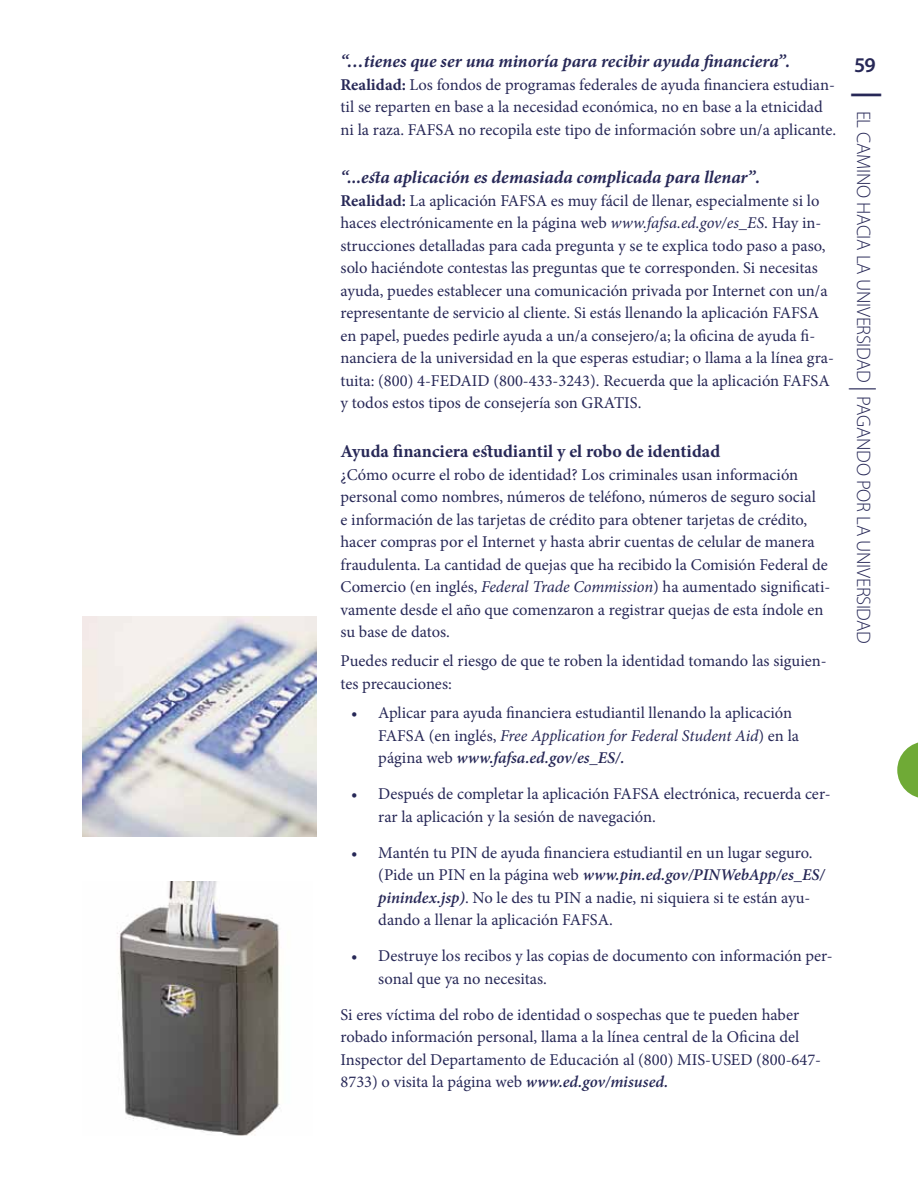
<style>
.page{position:relative;width:918px;height:1188px;background:#fff}
.page>*{position:absolute;margin:0;border:0;box-sizing:border-box;transform-origin:0 0}
.t1{font:600 21px "Myriad Pro";color:#272857}
.t2{font:300 19.5px "Myriad Pro";letter-spacing:-.02em;color:#272857}
.t3{font:italic 700 18px "Minion Pro";letter-spacing:-.005em;color:#272857}
.t4{font:700 18px "Minion Pro";color:#272857}
.t5{font:16.5px/22.5px "Minion Pro";color:#272857}
.s1{font-weight:700}
.s2{font-style:italic}
.s3{font-weight:600;font-style:italic}
.s4{font-weight:600;font-size:30px}
.s5{font-size:27px}
</style>
<div class="page">
<svg style="left:897px;top:742px;width:21px;height:56px"></svg>
<img style="left:117px;top:881px;width:163px;height:255px">
<img style="left:82px;top:616px;width:234px;height:221px">
<p class="t3" style="left:340px;top:49px;width:451px">“…tienes que ser una minoría para recibir ayuda financiera”.</p>
<p class="t1" style="left:854px;top:52px;width:23px">59</p>
<p class="t5" style="left:340px;top:73px;width:497px"><span class="s1">Realidad:</span> Los fondos de programas federales de ayuda financiera estudian&shy;til se reparten en base a la necesidad económica, no en base a la etnicidad ni la raza. FAFSA no recopila este tipo de información sobre un/a aplicante.</p>
<p class="t3" style="left:340px;top:165px;width:421px">“...esta aplicación es demasiada complicada para llenar”.</p>
<p class="t5" style="left:340px;top:189px;width:495px"><span class="s1">Realidad:</span> La aplicación FAFSA es muy fácil de llenar, especialmente si lo haces electrónicamente en la página web <span class="s2">www.fafsa.ed.gov/es_ES</span>. Hay in&shy;strucciones detalladas para cada pregunta y se te explica todo paso a paso, solo haciéndote contestas las preguntas que te corresponden. Si necesitas ayuda, puedes establecer una comunicación privada por Internet con un/a representante de servicio al cliente. Si estás llenando la aplicación FAFSA en papel, puedes pedirle ayuda a un/a consejero/a; la oficina de ayuda fi&shy;nanciera de la universidad en la que esperas estudiar; o llama a la línea gra&shy;tuita: (800) 4-FEDAID (800-433-3243). Recuerda que la aplicación FAFSA y todos estos tipos de consejería son GRATIS.</p>
<p class="t4" style="left:340px;top:439px;width:381px">Ayuda financiera estudiantil y el robo de identidad</p>
<p class="t5" style="left:340px;top:463px;width:491px">¿Cómo ocurre el robo de identidad? Los criminales usan información personal como nombres, números de teléfono, números de seguro social<br>e información de las tarjetas de crédito para obtener tarjetas de crédito, hacer compras por el Internet y hasta abrir cuentas de celular de manera fraudulenta. La cantidad de quejas que ha recibido la Comisión Federal de Comercio (en inglés, <span class="s2">Federal Trade Commission</span>) ha aumentado significati&shy;vamente desde el año que comenzaron a registrar quejas de esta índole en su base de datos.</p>
<p class="t5" style="left:340px;top:650px;width:488px">Puedes reducir el riesgo de que te roben la identidad tomando las siguien&shy;tes precauciones:</p>
<p class="t5" style="left:378px;top:702px;width:422px;text-indent:-27px">• Aplicar para ayuda financiera estudiantil llenando la aplicación<br>FAFSA (en inglés, <span class="s2">Free Application for Federal Student Aid</span>) en la página web <span class="s3">www.fafsa.ed.gov/es_ES/.</span></p>
<p class="t5" style="left:378px;top:783px;width:454px;text-indent:-27px">• Después de completar la aplicación FAFSA electrónica, recuerda cer&shy;rar la aplicación y la sesión de navegación.</p>
<p class="t5" style="left:378px;top:841px;width:448px;text-indent:-27px">• Mantén tu PIN de ayuda financiera estudiantil en un lugar seguro. (Pide un PIN en la página web <span class="s3">www.pin.ed.gov/PINWebApp/es_ES/ pinindex.jsp)</span>. No le des tu PIN a nadie, ni siquiera si te están ayu&shy;dando a llenar la aplicación FAFSA.</p>
<p class="t5" style="left:378px;top:945px;width:456px;text-indent:-27px">• Destruye los recibos y las copias de documento con información per&shy;sonal que ya no necesitas.</p>
<p class="t5" style="left:340px;top:1003px;width:482px">Si eres víctima del robo de identidad o sospechas que te pueden haber robado información personal, llama a la línea central de la Oficina del Inspector del Departamento de Educación al (800) MIS-USED (800-647- 8733) o visita la página web <span class="s3">www.ed.gov/misused.</span></p>
<p class="t2" style="left:875px;top:91px;width:552px;rotate:90deg"><span class="s4">|</span> El Camino Hacia la Universidad <span class="s5">|</span> PAGANDO POR LA UNIVERSIDAD</p>
</div>
